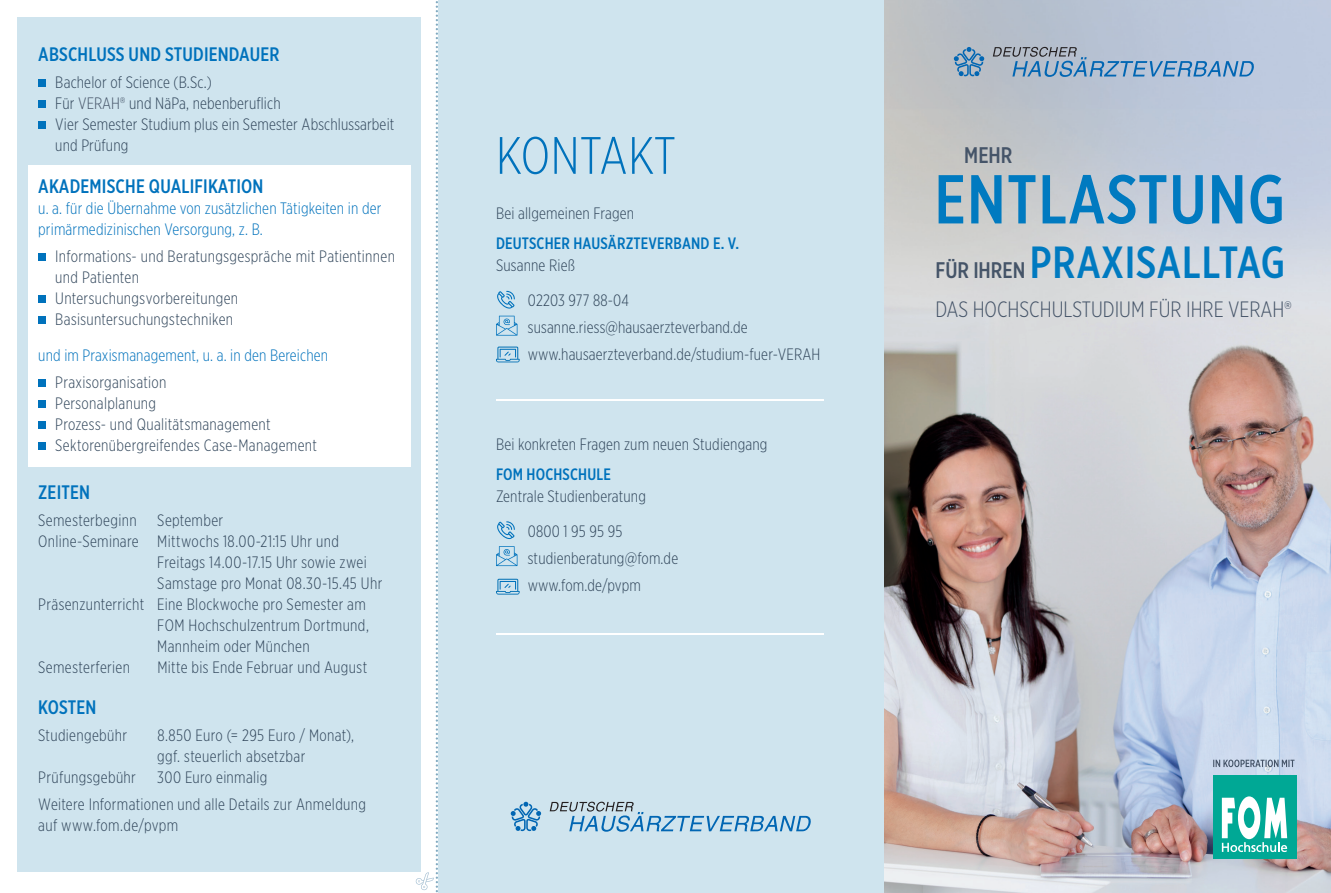
<style>
.page{position:relative;width:1331px;height:893px;background:#fff}
.page>*{position:absolute;margin:0;border:0;box-sizing:border-box;transform-origin:0 0}
.t1{font:500 69px "Gotham X Narrow";letter-spacing:.02em;color:#007ac0}
.t2{font:300 52.5px "Gotham X Narrow";letter-spacing:.005em;color:#0072bc}
.t3{font:500 45px "Gotham X Narrow";letter-spacing:.015em;color:#007ac0}
.t4{font:500 22.5px "Gotham X Narrow";color:#455468}
.t5{font:300 22.2px "Gotham X Narrow";color:#455468}
.t6{font:500 19.5px "Gotham X Narrow";letter-spacing:.01em;color:#0072bc}
.t7{font:300 16.5px/21px "Gotham X Narrow";letter-spacing:.015em;color:#30455a}
.t8{font:300 16.5px/21px "Gotham X Narrow";letter-spacing:.01em;color:#0072bc}
.t9{font:300 16.5px "Gotham X Narrow";letter-spacing:.01em;color:#092f52}
.t10{font:500 16.5px "Gotham X Narrow";letter-spacing:.01em;color:#0072bc}
.s1{color:#455468}
.s2{font-size:22.5px;color:#455468}
</style>
<div class="page">
<div style="left:17px;top:17px;width:404px;height:855px;background:#cfe4ee"></div>
<div style="left:28px;top:165px;width:383px;height:302px;background:#fff"></div>
<div style="left:38px;top:79px;width:8px;height:8px;background:#0072bc"></div>
<div style="left:38px;top:100px;width:8px;height:8px;background:#0072bc"></div>
<div style="left:38px;top:121px;width:8px;height:8px;background:#0072bc"></div>
<div style="left:38px;top:253px;width:8px;height:8px;background:#0072bc"></div>
<div style="left:38px;top:295px;width:8px;height:8px;background:#0072bc"></div>
<div style="left:38px;top:316px;width:8px;height:8px;background:#0072bc"></div>
<div style="left:38px;top:379px;width:8px;height:8px;background:#0072bc"></div>
<div style="left:38px;top:400px;width:8px;height:8px;background:#0072bc"></div>
<div style="left:38px;top:421px;width:8px;height:8px;background:#0072bc"></div>
<div style="left:38px;top:442px;width:8px;height:8px;background:#0072bc"></div>
<div style="left:438px;top:0;width:446px;height:893px;background:#cfe4ee"></div>
<hr style="left:496px;top:400px;width:327px;height:1px;background:#fff">
<hr style="left:496px;top:633px;width:327px;height:2px;background:#fff">
<svg style="left:497px;top:291px;width:18px;height:18px"></svg>
<svg style="left:496px;top:316px;width:21px;height:20px"></svg>
<svg style="left:496px;top:347px;width:24px;height:15px"></svg>
<svg style="left:497px;top:521px;width:18px;height:18px"></svg>
<svg style="left:496px;top:546px;width:21px;height:20px"></svg>
<svg style="left:496px;top:579px;width:24px;height:16px"></svg>
<svg style="left:510px;top:802px;width:31px;height:29px"></svg>
<svg style="left:550px;top:802px;width:261px;height:30px"></svg>
<img style="left:884px;top:0;width:447px;height:893px">
<svg style="left:953px;top:47px;width:31px;height:30px"></svg>
<svg style="left:993px;top:47px;width:261px;height:30px;background:#95aec8"></svg>
<div style="left:1213px;top:776px;width:83px;height:83px;background:#00a895"></div>
<svg style="left:1222px;top:796px;width:65px;height:56px"></svg>
<svg style="left:1213px;top:760px;width:81px;height:7px"></svg>
<svg style="left:415px;top:1px;width:23px;height:892px"></svg>
<p class="t6" style="left:38px;top:43px;width:243px">ABSCHLUSS UND STUDIENDAUER</p>
<p class="t7" style="left:55px;top:72px;width:341px">Bachelor of Science (B.Sc.)<br>Für <span class="s1">VERAH®</span> und NäPa, nebenberuflich<br>Vier Semester Studium plus ein Semester Abschlussarbeit und Prüfung</p>
<p class="t6" style="left:38px;top:175px;width:227px">AKADEMISCHE QUALIFIKATION</p>
<p class="t8" style="left:38px;top:198px;width:345px">u. a. für die Übernahme von zusätzlichen Tätigkeiten in der primärmedizinischen Versorgung, z. B.</p>
<p class="t7" style="left:55px;top:246px;width:341px">Informations- und Beratungsgespräche mit Patientinnen und Patienten<br>Untersuchungsvorbereitungen Basisuntersuchungstechniken</p>
<p class="t8" style="left:38px;top:345px;width:291px">und im Praxismanagement, u. a. in den Bereichen</p>
<p class="t7" style="left:55px;top:372px;width:263px">Praxisorganisation<br>Personalplanung<br>Prozess- und Qualitätsmanagement<br>Sektorenübergreifendes Case-Management</p>
<p class="t6" style="left:38px;top:481px;width:53px">ZEITEN</p>
<p class="t7" style="left:38px;top:510px;width:100px">Semesterbeginn</p>
<p class="t7" style="left:157px;top:510px;width:67px">September</p>
<p class="t7" style="left:38px;top:531px;width:302px">Online-Seminare Mittwochs 18.00-21:15 Uhr und</p>
<p class="t7" style="left:157px;top:552px;width:211px">Freitags 14.00-17.15 Uhr sowie zwei</p>
<p class="t7" style="left:157px;top:573px;width:227px">Samstage pro Monat 08.30-15.45 Uhr</p>
<p class="t7" style="left:38px;top:594px;width:329px">Präsenzunterricht Eine Blockwoche pro Semester am</p>
<p class="t7" style="left:157px;top:615px;width:213px">FOM Hochschulzentrum Dortmund,</p>
<p class="t7" style="left:157px;top:636px;width:154px">Mannheim oder München</p>
<p class="t7" style="left:38px;top:657px;width:93px">Semesterferien</p>
<p class="t7" style="left:157px;top:657px;width:212px">Mitte bis Ende Februar und August</p>
<p class="t6" style="left:38px;top:695px;width:60px">KOSTEN</p>
<p class="t7" style="left:38px;top:724px;width:90px">Studiengebühr</p>
<p class="t7" style="left:157px;top:724px;width:198px">8.850 Euro (= 295 Euro / Monat), ggf. steuerlich absetzbar</p>
<p class="t7" style="left:38px;top:766px;width:99px">Prüfungsgebühr</p>
<p class="t7" style="left:38px;top:763px;width:329px;line-height:27px;text-indent:119px">300 Euro einmalig<br>Weitere Informationen und alle Details zur Anmeldung</p>
<p class="t7" style="left:38px;top:814px;width:142px">auf www.fom.de/pvpm</p>
<h2 class="t2" style="left:496px;top:125px;width:181px">KONTAKT</h2>
<p class="t7" style="left:496px;top:202px;width:140px">Bei allgemeinen Fragen</p>
<p class="t10" style="left:496px;top:233px;width:244px">DEUTSCHER HAUSÄRZTEVERBAND E. V.</p>
<p class="t7" style="left:528px;top:248px;width:103px;line-height:34.5px;text-indent:-32px">Susanne Rieß<br>02203 977 88-04</p>
<p class="t7" style="left:528px;top:316px;width:221px">susanne.riess@hausaerzteverband.de</p>
<p class="t9" style="left:528px;top:344px;width:294px">www.hausaerzteverband.de/studium-fuer-VERAH</p>
<p class="t7" style="left:496px;top:433px;width:273px">Bei konkreten Fragen zum neuen Studiengang</p>
<p class="t10" style="left:496px;top:464px;width:116px">FOM HOCHSCHULE</p>
<p class="t7" style="left:496px;top:479px;width:151px;line-height:34.5px;text-align:center">Zentrale Studienberatung<br>0800 1 95 95 95</p>
<p class="t7" style="left:528px;top:544px;width:152px;line-height:27px">studienberatung@fom.de www.fom.de/pvpm</p>
<h3 class="t4" style="left:964px;top:141px;width:50px">MEHR</h3>
<h1 class="t1" style="left:934px;top:157px;width:352px">ENTLASTUNG</h1>
<h3 class="t3" style="left:935px;top:235px;width:351px"><span class="s2">FÜR IHREN</span> PRAXISALLTAG</h3>
<h3 class="t5" style="left:935px;top:296px;width:358px">DAS HOCHSCHULSTUDIUM FÜR IHRE VERAH®</h3>
</div>
